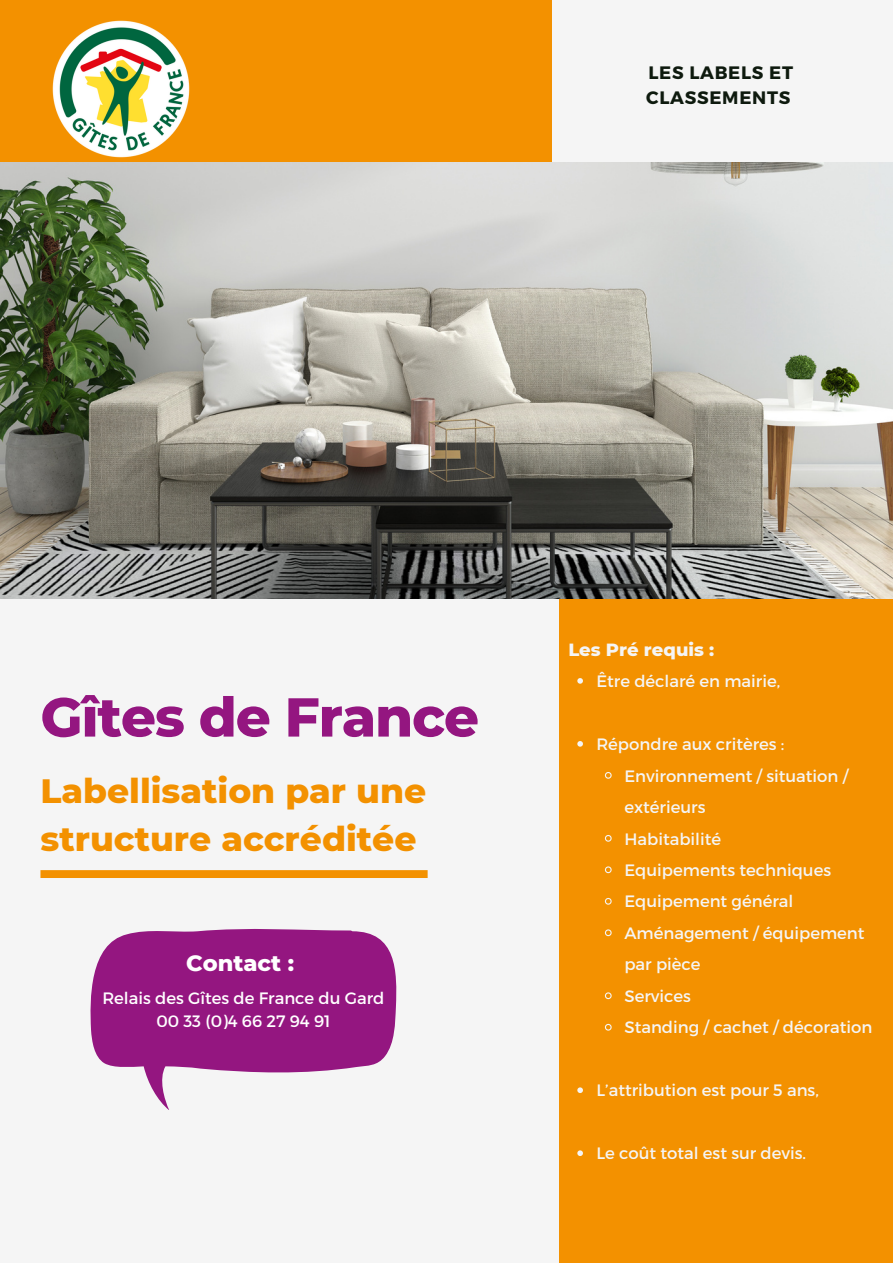
<style>
.page{position:relative;width:893px;height:1264px;background:#fff}
.page>*{position:absolute;margin:0;border:0;box-sizing:border-box;transform-origin:0 0}
.t1{font:800 54.75px "Montserrat";letter-spacing:-.02em;color:#941680}
.t2{font:800 34.5px/47.2px "Montserrat";color:#f39100}
.t3{font:800 22.5px "Montserrat";color:#fff}
.t4{font:700 18px/24.8px "Montserrat";letter-spacing:.04em;color:#0e1a0e}
.t5{font:800 18px "Montserrat";color:#f5f5f5}
.t6{font:16.5px/31.5px "Montserrat";color:#f5f5f5}
.t7{font:16.5px "Montserrat";color:#fff}
</style>
<div class="page">
<div style="left:0;top:0;width:892px;height:1262px;background:#f5f5f5"></div>
<div style="left:559px;top:555px;width:333px;height:707px;background:#f39100"></div>
<div style="left:0;top:0;width:551px;height:190px;background:#f39100"></div>
<img style="left:0;top:163px;width:892px;height:435px">
<div style="left:40px;top:870px;width:387px;height:8px;background:#f39100"></div>
<svg style="left:90px;top:928px;width:307px;height:181px;fill:#941680"></svg>
<img style="left:47px;top:20px;width:148px;height:143px">
<svg style="left:577px;top:678px;width:6px;height:5px"></svg>
<svg style="left:577px;top:741px;width:6px;height:5px"></svg>
<svg style="left:604px;top:772px;width:8px;height:7px"></svg>
<svg style="left:604px;top:835px;width:8px;height:7px"></svg>
<svg style="left:604px;top:866px;width:8px;height:8px"></svg>
<svg style="left:604px;top:897px;width:8px;height:8px"></svg>
<svg style="left:604px;top:929px;width:8px;height:8px"></svg>
<svg style="left:604px;top:992px;width:8px;height:7px"></svg>
<svg style="left:604px;top:1023px;width:8px;height:8px"></svg>
<svg style="left:577px;top:1087px;width:6px;height:6px"></svg>
<svg style="left:577px;top:1150px;width:6px;height:5px"></svg>
<p class="t4" style="left:646px;top:60px;width:148px">LES LABELS ET<br>CLASSEMENTS</p>
<p class="t1" style="left:40px;top:683px;width:440px">Gîtes de France</p>
<p class="t2" style="left:40px;top:767px;width:387px">Labellisation par une structure accréditée</p>
<p class="t3" style="left:186px;top:949px;width:109px">Contact :</p>
<p class="t7" style="left:102px;top:987px;width:284px">Relais des Gîtes de France du Gard</p>
<p class="t7" style="left:156px;top:1010px;width:176px">00 33 (0)4 66 27 94 91</p>
<p class="t5" style="left:568px;top:638px;width:147px">Les Pré requis :</p>
<p class="t6" style="left:596px;top:664px;width:185px">Être déclaré en mairie,</p>
<p class="t6" style="left:596px;top:727px;width:189px">Répondre aux critères :</p>
<p class="t6" style="left:624px;top:759px;width:225px">Environnement / situation / extérieurs</p>
<p class="t6" style="left:624px;top:822px;width:98px">Habitabilité</p>
<p class="t6" style="left:624px;top:853px;width:208px">Equipements techniques</p>
<p class="t6" style="left:624px;top:885px;width:170px">Equipement général</p>
<p class="t6" style="left:624px;top:916px;width:242px">Aménagement / équipement par pièce</p>
<p class="t6" style="left:624px;top:979px;width:68px">Services</p>
<p class="t6" style="left:624px;top:1010px;width:249px">Standing / cachet / décoration</p>
<p class="t6" style="left:596px;top:1073px;width:224px">L’attribution est pour 5 ans,</p>
<p class="t6" style="left:596px;top:1136px;width:211px">Le coût total est sur devis.</p>
</div>
